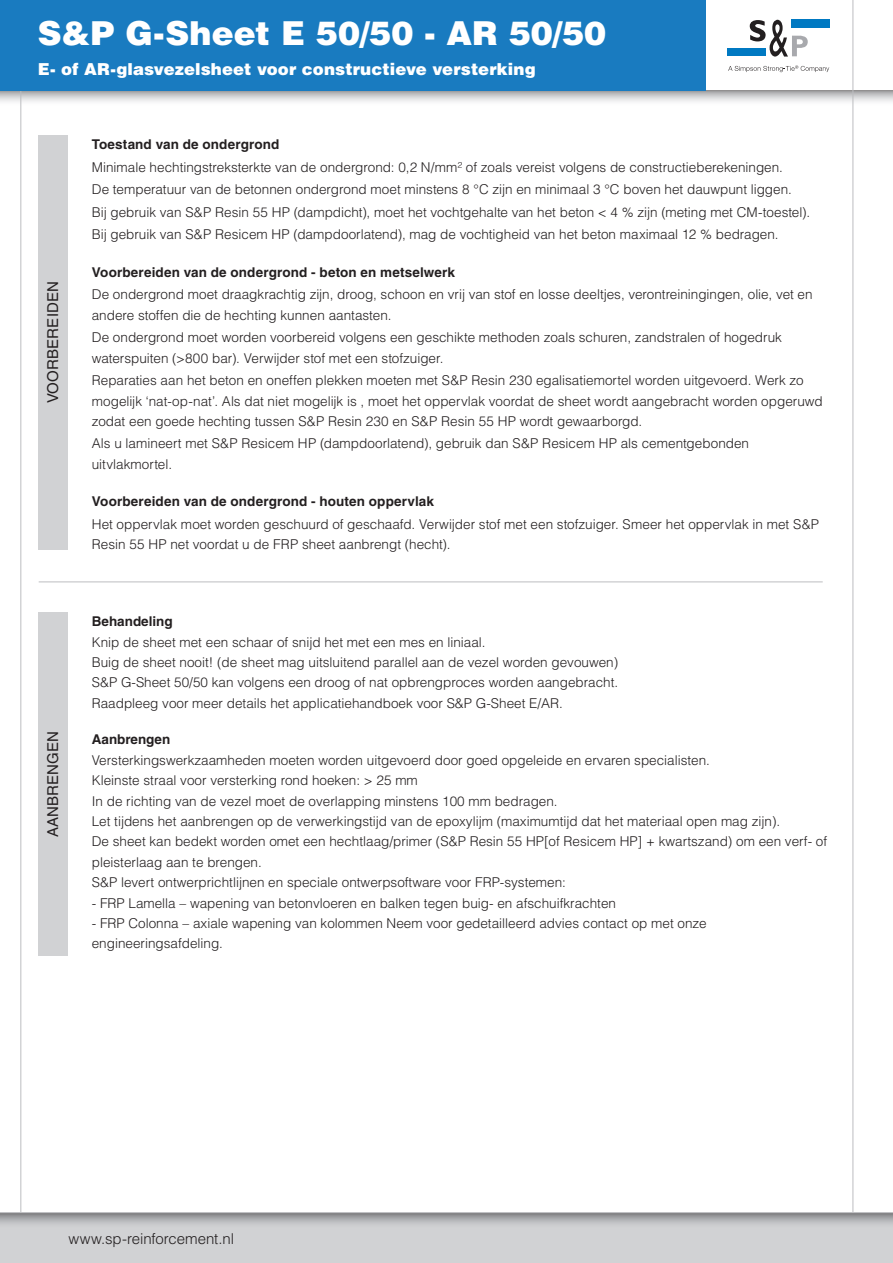
<style>
.page{position:relative;width:893px;height:1263px;background:#fff}
.page>*{position:absolute;margin:0;border:0;box-sizing:border-box;transform-origin:0 0}
.t1{font:900 33px "Helvetica LT Std";letter-spacing:.005em;color:#fff}
.t2{font:900 16.5px "Helvetica LT Std";letter-spacing:.005em;color:#fff}
.t3{font:300 15px "Helvetica LT Std";letter-spacing:-.005em;color:#231f20}
.t4{font:15px "Helvetica LT Std";letter-spacing:.01em;color:#231f20}
.t5{font:300 13.5px/20.4px "Helvetica LT Std";color:#231f20}
.t6{font:700 13.5px "Helvetica LT Std";letter-spacing:.01em;color:#231f20}
</style>
<div class="page">
<svg style="left:0;top:90px;width:893px;height:16px"></svg>
<div style="left:727px;top:48px;width:39px;height:8px;background:#0079c2"></div>
<div style="left:792px;top:20px;width:38px;height:8px;background:#0079c2"></div>
<svg style="left:750px;top:20px;width:58px;height:37px"></svg>
<svg style="left:728px;top:65px;width:101px;height:7px"></svg>
<hr style="left:852px;top:0;width:1px;height:1263px;background:#bcbdc0">
<hr style="left:20px;top:0;width:1px;height:1263px;background:#bcbdc0">
<div style="left:0;top:0;width:706px;height:91px;background:#197bc0"></div>
<div style="left:0;top:1212px;width:893px;height:51px;background:#d1d2d4"></div>
<svg style="left:0;top:1213px;width:893px;height:11px"></svg>
<hr style="left:0;top:1212px;width:893px;height:1px;background:#bcbdc0">
<div style="left:38px;top:135px;width:30px;height:414px;background:#d1d2d4"></div>
<div style="left:38px;top:612px;width:30px;height:344px;background:#d1d2d4"></div>
<hr style="left:39px;top:581px;width:784px;height:1px;background:#bcbdc0">
<h1 class="t1" style="left:38px;top:12px;width:570px">S&amp;P G-Sheet E 50/50 - AR 50/50</h1>
<p class="t2" style="left:38px;top:58px;width:499px">E- of AR-glasvezelsheet voor constructieve versterking</p>
<p class="t4" style="left:44px;top:403px;width:123px;rotate:-90deg">VOORBEREIDEN</p>
<p class="t4" style="left:44px;top:837px;width:108px;rotate:-90deg">AANBRENGEN</p>
<p class="t6" style="left:92px;top:136px;width:189px">Toestand van de ondergrond</p>
<p class="t5" style="left:92px;top:155px;width:720px;line-height:22.5px">Minimale hechtingstreksterkte van de ondergrond: 0,2 N/mm² of zoals vereist volgens de constructieberekeningen.<br>De temperatuur van de betonnen ondergrond moet minstens 8 °C zijn en minimaal 3 °C boven het dauwpunt liggen.<br>Bij gebruik van S&amp;P Resin 55 HP (dampdicht), moet het vochtgehalte van het beton &lt; 4 % zijn (meting met CM-toestel).<br>Bij gebruik van S&amp;P Resicem HP (dampdoorlatend), mag de vochtigheid van het beton maximaal 12 % bedragen.</p>
<p class="t6" style="left:92px;top:264px;width:365px">Voorbereiden van de ondergrond - beton en metselwerk</p>
<p class="t5" style="left:92px;top:284px;width:722px">De ondergrond moet draagkrachtig zijn, droog, schoon en vrij van stof en losse deeltjes, verontreiningingen, olie, vet en andere stoffen die de hechting kunnen aantasten.</p>
<p class="t5" style="left:92px;top:327px;width:692px">De ondergrond moet worden voorbereid volgens een geschikte methoden zoals schuren, zandstralen of hogedruk waterspuiten (&gt;800 bar). Verwijder stof met een stofzuiger.</p>
<p class="t5" style="left:92px;top:370px;width:732px">Reparaties aan het beton en oneffen plekken moeten met S&amp;P Resin 230 egalisatiemortel worden uitgevoerd. Werk zo mogelijk ‘nat-op-nat’. Als dat niet mogelijk is , moet het oppervlak voordat de sheet wordt aangebracht worden opgeruwd zodat een goede hechting tussen S&amp;P Resin 230 en S&amp;P Resin 55 HP wordt gewaarborgd.</p>
<p class="t5" style="left:92px;top:433px;width:659px">Als u lamineert met S&amp;P Resicem HP (dampdoorlatend), gebruik dan S&amp;P Resicem HP als cementgebonden uitvlakmortel.</p>
<p class="t6" style="left:92px;top:493px;width:344px">Voorbereiden van de ondergrond - houten oppervlak</p>
<p class="t5" style="left:92px;top:514px;width:729px">Het oppervlak moet worden geschuurd of geschaafd. Verwijder stof met een stofzuiger. Smeer het oppervlak in met S&amp;P<br>Resin 55 HP net voordat u de FRP sheet aanbrengt (hecht).</p>
<p class="t6" style="left:92px;top:613px;width:83px">Behandeling</p>
<p class="t5" style="left:92px;top:631px;width:528px">Knip de sheet met een schaar of snijd het met een mes en liniaal.<br>Buig de sheet nooit! (de sheet mag uitsluitend parallel aan de vezel worden gevouwen)<br>S&amp;P G-Sheet 50/50 kan volgens een droog of nat opbrengproces worden aangebracht.<br>Raadpleeg voor meer details het applicatiehandboek voor S&amp;P G-Sheet E/AR.</p>
<p class="t6" style="left:92px;top:731px;width:80px">Aanbrengen</p>
<p class="t5" style="left:92px;top:750px;width:737px">Versterkingswerkzaamheden moeten worden uitgevoerd door goed opgeleide en ervaren specialisten.<br>Kleinste straal voor versterking rond hoeken: &gt; 25 mm<br>In de richting van de vezel moet de overlapping minstens 100 mm bedragen.<br>Let tijdens het aanbrengen op de verwerkingstijd van de epoxylijm (maximumtijd dat het materiaal open mag zijn).<br>De sheet kan bedekt worden omet een hechtlaag/primer (S&amp;P Resin 55 HP[of Resicem HP] + kwartszand) om een verf- of pleisterlaag aan te brengen.<br>S&amp;P levert ontwerprichtlijnen en speciale ontwerpsoftware voor FRP-systemen:</p>
<p class="t5" style="left:92px;top:892px;width:526px">- FRP Lamella – wapening van betonvloeren en balken tegen buig- en afschuifkrachten</p>
<p class="t5" style="left:92px;top:913px;width:616px">- FRP Colonna – axiale wapening van kolommen Neem voor gedetailleerd advies contact op met onze engineeringsafdeling.</p>
<p class="t3" style="left:68px;top:1229px;width:167px">www.sp-reinforcement.nl</p>
</div>
